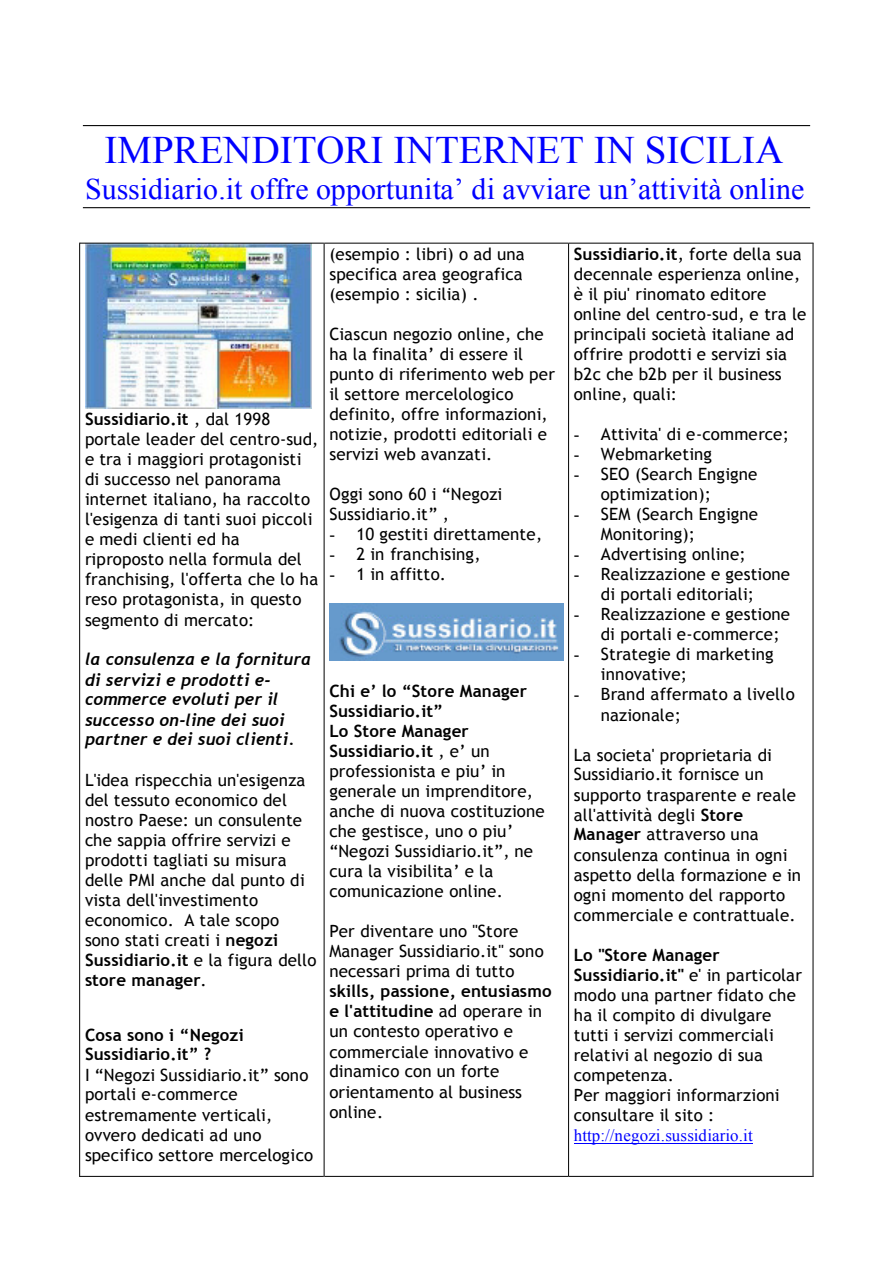
<style>
.page{position:relative;width:893px;height:1263px;background:#fff}
.page>*{position:absolute;margin:0;border:0;box-sizing:border-box;transform-origin:0 0}
.t1{font:38.85px "Times New Roman";color:#00f}
.t2{font:29.85px "Times New Roman";letter-spacing:.005em;color:#00f}
.t3{font:16.95px/20px "Trebuchet MS";letter-spacing:.01em;color:#000}
.t4{font:italic 700 16.95px/20px "Trebuchet";letter-spacing:.01em;color:#000}
.t5{font:700 16.95px/19.8px "Trebuchet MS";letter-spacing:.005em;color:#000}
.t6{font:16.95px "Times New Roman";letter-spacing:.005em;color:#00f}
.s1{font-weight:700}
.s2{font-family:"Times New Roman"}
</style>
<div class="page">
<hr style="left:83px;top:125px;width:727px;height:1px;background:#000">
<hr style="left:83px;top:207px;width:727px;height:1px;background:#000">
<img style="left:85px;top:244px;width:226px;height:165px">
<img style="left:329px;top:604px;width:234px;height:56px">
<hr style="left:574px;top:1143px;width:179px;height:1px;background:#00f">
<hr style="left:80px;top:243px;width:244px;height:1px;background:#000">
<hr style="left:324px;top:243px;width:244px;height:1px;background:#000">
<hr style="left:569px;top:243px;width:244px;height:1px;background:#000">
<hr style="left:79px;top:243px;width:1px;height:933px;background:#000">
<hr style="left:80px;top:1176px;width:244px;height:1px;background:#000">
<hr style="left:324px;top:243px;width:1px;height:933px;background:#000">
<hr style="left:324px;top:1176px;width:244px;height:1px;background:#000">
<hr style="left:568px;top:243px;width:1px;height:933px;background:#000">
<hr style="left:569px;top:1176px;width:244px;height:1px;background:#000">
<hr style="left:813px;top:243px;width:1px;height:933px;background:#000">
<h1 class="t1" style="left:104px;top:128px;width:680px">IMPRENDITORI INTERNET IN SICILIA</h1>
<h2 class="t2" style="left:85px;top:173px;width:721px">Sussidiario.it offre opportunita’ di avviare un’attività online</h2>
<p class="t3" style="left:85px;top:409px;width:235px"><span class="s1">Sussidiario.it</span> , dal 1998 portale leader del centro-sud, e tra i maggiori protagonisti di successo nel panorama internet italiano, ha raccolto l'esigenza di tanti suoi piccoli e medi clienti ed ha riproposto nella formula del franchising, l'offerta che lo ha reso protagonista, in questo segmento di mercato:</p>
<p class="t4" style="left:85px;top:649px;width:228px">la consulenza e la fornitura di servizi e prodotti e&shy;commerce evoluti per il successo on-line dei suoi partner e dei suoi clienti.</p>
<p class="t3" style="left:85px;top:770px;width:233px">L'idea rispecchia un'esigenza del tessuto economico del nostro Paese: un consulente che sappia offrire servizi e prodotti tagliati su misura delle PMI anche dal punto di vista dell'investimento economico. A tale scopo sono stati creati i <span class="s1">negozi<br>Sussidiario.it</span> e la figura dello <span class="s1">store manager</span>.</p>
<p class="t5" style="left:85px;top:1025px;width:160px">Cosa sono i “Negozi<br>Sussidiario.it” ?</p>
<p class="t3" style="left:85px;top:1064px;width:230px">I “Negozi Sussidiario.it” sono portali e-commerce estremamente verticali, ovvero dedicati ad uno specifico settore mercelogico</p>
<p class="t3" style="left:329px;top:244px;width:197px">(esempio : libri) o ad una specifica area geografica (esempio : sicilia) .</p>
<p class="t3" style="left:329px;top:323px;width:227px">Ciascun negozio online, che ha la finalita’ di essere il punto di riferimento web per il settore mercelologico definito, offre informazioni, notizie, prodotti editoriali e servizi web avanzati.</p>
<p class="t3" style="left:329px;top:484px;width:174px">Oggi sono 60 i “Negozi<br>Sussidiario.it” ,</p>
<p class="t3" style="left:329px;top:524px;width:214px"><span class="s2">-</span> 10 gestiti direttamente,</p>
<p class="t3" style="left:329px;top:544px;width:153px"><span class="s2">-</span> 2 in franchising,</p>
<p class="t3" style="left:329px;top:564px;width:118px"><span class="s2">-</span> 1 in affitto.</p>
<p class="t3" style="left:329px;top:681px;width:217px"><span class="s1">Chi e’ lo “Store Manager<br>Sussidiario.it”<br>Lo Store Manager<br>Sussidiario.it</span> , e’ un professionista e piu’ in generale un imprenditore, anche di nuova costituzione che gestisce, uno o piu’ “Negozi Sussidiario.it”, ne cura la visibilita’ e la comunicazione online.</p>
<p class="t3" style="left:329px;top:921px;width:216px">Per diventare uno "Store<br>Manager Sussidiario.it" sono necessari prima di tutto</p>
<p class="t3" style="left:329px;top:981px;width:224px"><span class="s1">skills, passione, entusiasmo e l'attitudine</span> ad operare in un contesto operativo e commerciale innovativo e dinamico con un forte orientamento al business online.</p>
<p class="t3" style="left:574px;top:244px;width:234px"><span class="s1">Sussidiario.it</span>, forte della sua decennale esperienza online, è il piu' rinomato editore online del centro-sud, e tra le principali società italiane ad offrire prodotti e servizi sia b2c che b2b per il business online, quali:</p>
<p class="t3" style="left:574px;top:424px;width:217px"><span class="s2">-</span> Attivita' di e-commerce;</p>
<p class="t3" style="left:574px;top:444px;width:140px"><span class="s2">-</span> Webmarketing</p>
<p class="t3" style="left:601px;top:464px;width:158px;text-indent:-27px"><span class="s2">-</span> SEO (Search Engigne optimization);</p>
<p class="t3" style="left:601px;top:504px;width:159px;text-indent:-27px"><span class="s2">-</span> SEM (Search Engigne<br>Monitoring);</p>
<p class="t3" style="left:574px;top:544px;width:173px"><span class="s2">-</span> Advertising online;</p>
<p class="t3" style="left:574px;top:564px;width:218px;text-align:center"><span class="s2">-</span> Realizzazione e gestione di portali editoriali;</p>
<p class="t3" style="left:601px;top:604px;width:191px;text-indent:-27px"><span class="s2">-</span> Realizzazione e gestione di portali e-commerce;</p>
<p class="t3" style="left:601px;top:644px;width:174px;text-indent:-27px"><span class="s2">-</span> Strategie di marketing innovative;</p>
<p class="t3" style="left:601px;top:684px;width:195px;text-indent:-27px"><span class="s2">-</span> Brand affermato a livello nazionale;</p>
<p class="t3" style="left:574px;top:744px;width:229px">La societa' proprietaria di<br>Sussidiario.it fornisce un supporto trasparente e reale all'attività degli <span class="s1">Store<br>Manager</span> attraverso una consulenza continua in ogni aspetto della formazione e in ogni momento del rapporto commerciale e contrattuale.</p>
<p class="t3" style="left:574px;top:945px;width:229px"><span class="s1">Lo "Store Manager<br>Sussidiario.it"</span> e' in particolar modo una partner fidato che ha il compito di divulgare tutti i servizi commerciali relativi al negozio di sua competenza.<br>Per maggiori informarzioni consultare il sito :</p>
<p class="t6" style="left:574px;top:1126px;width:180px">http://negozi.sussidiario.it</p>
</div>
